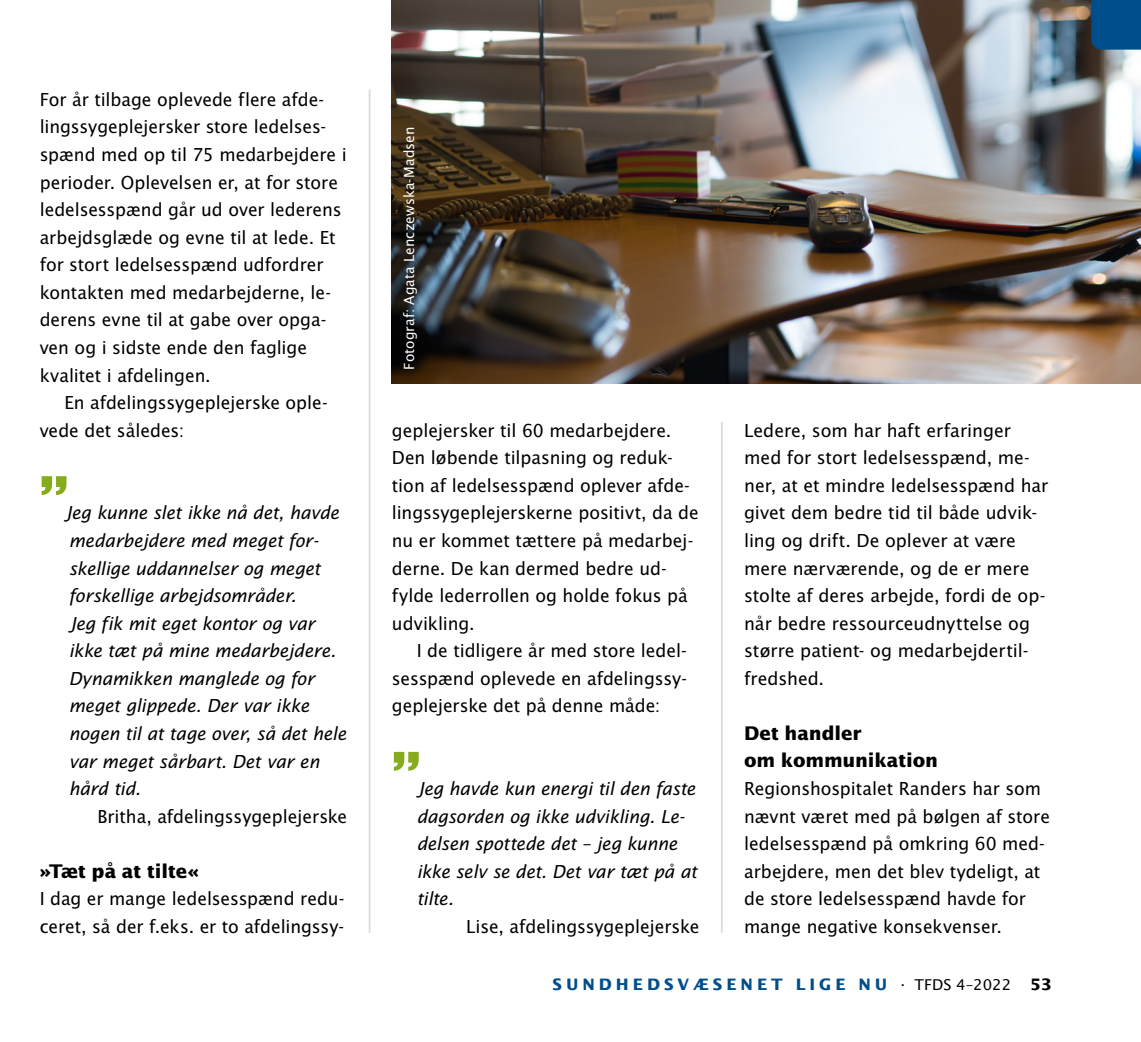
<style>
.page{position:relative;width:1141px;height:1042px;background:#fff}
.page>*{position:absolute;margin:0;border:0;box-sizing:border-box;transform-origin:0 0}
.t1{font:700 56px "Lucida Sans";color:#85ac1c}
.t2{font:700 18.9px/27.5px "Lucida Sans";letter-spacing:-.01em;color:#000}
.t3{font:17.85px/27.7px "Lucida Sans";color:#000}
.t4{font:italic 17.85px/27.7px "Lucida Sans";letter-spacing:-.01em;color:#000}
.t5{font:700 15.75px "Lucida Sans";letter-spacing:.25em;color:#004e8c}
.t6{font:14px "Lucida Sans";letter-spacing:.01em;color:#fff}
.s1{font-weight:400;font-size:14.88px;color:#000}
.s2{color:#000}
</style>
<div class="page">
<hr style="left:369px;top:89px;width:1px;height:844px;background:#dadada">
<img style="left:392px;top:0;width:749px;height:383px">
<div style="left:1091px;top:0;width:50px;height:50px;background:#004e8c"></div>
<hr style="left:721px;top:422px;width:2px;height:511px;background:#dadada">
<p class="t3" style="left:40px;top:85px;width:309px">For år tilbage oplevede flere afde&shy;lingssygeplejersker store ledelses&shy;spænd med op til 75 medarbejdere i perioder. Oplevelsen er, at for store ledelsesspænd går ud over lederens arbejdsglæde og evne til at lede. Et for stort ledelsesspænd udfordrer kontakten med medarbejderne, le&shy;derens evne til at gabe over opga&shy;ven og i sidste ende den faglige kvalitet i afdelingen.</p>
<p class="t3" style="left:40px;top:389px;width:290px;text-indent:25px">En afdelingssygeplejerske ople&shy;vede det således:</p>
<h1 class="t1" style="left:40px;top:466px;width:30px">”</h1>
<p class="t4" style="left:64px;top:499px;width:283px">Jeg kunne slet ikke nå det, havde medarbejdere med meget for&shy;skellige uddannelser og meget forskellige arbejdsområder.<br>Jeg fik mit eget kontor og var ikke tæt på mine medarbejdere.<br>Dynamikken manglede og for meget glippede. Der var ikke nogen til at tage over, så det hele var meget sårbart. Det var en hård tid.</p>
<p class="t3" style="left:97px;top:802px;width:251px">Britha, afdelingssygeplejerske</p>
<p class="t2" style="left:40px;top:857px;width:161px">»Tæt på at tilte«</p>
<p class="t3" style="left:40px;top:885px;width:306px">I dag er mange ledelsesspænd redu&shy;ceret, så der f.eks. er to afdelingssy-</p>
<p class="t6" style="left:401px;top:370px;width:244px;rotate:-90deg">Fotograf: Agata Lenczewska-Madsen</p>
<p class="t3" style="left:392px;top:416px;width:308px">geplejersker til 60 medarbejdere.<br>Den løbende tilpasning og reduk&shy;tion af ledelsesspænd oplever afde&shy;lingssygeplejerskerne positivt, da de nu er kommet tættere på medarbej&shy;derne. De kan dermed bedre ud&shy;fylde lederrollen og holde fokus på udvikling.</p>
<p class="t3" style="left:392px;top:637px;width:297px;text-align:justify;text-indent:25px">I de tidligere år med store ledel&shy;sesspænd oplevede en afdelingssy&shy;geplejerske det på denne måde:</p>
<h1 class="t1" style="left:392px;top:742px;width:30px">”</h1>
<p class="t4" style="left:417px;top:774px;width:282px">Jeg havde kun energi til den faste dagsorden og ikke udvikling. Le&shy;delsen spottede det – jeg kunne ikke selv se det. Det var tæt på at tilte.</p>
<p class="t3" style="left:466px;top:912px;width:235px">Lise, afdelingssygeplejerske</p>
<p class="t3" style="left:744px;top:416px;width:306px">Ledere, som har haft erfaringer med for stort ledelsesspænd, me&shy;ner, at et mindre ledelsesspænd har givet dem bedre tid til både udvik&shy;ling og drift. De oplever at være mere nærværende, og de er mere stolte af deres arbejde, fordi de op&shy;når bedre ressourceudnyttelse og større patient- og medarbejdertil&shy;fredshed.</p>
<p class="t2" style="left:744px;top:719px;width:196px">Det handler<br>om kommunikation</p>
<p class="t3" style="left:744px;top:774px;width:307px">Regionshospitalet Randers har som nævnt været med på bølgen af store ledelsesspænd på omkring 60 med&shy;arbejdere, men det blev tydeligt, at de store ledelsesspænd havde for mange negative konsekvenser.</p>
<p class="t5" style="left:553px;top:975px;width:501px">SUNDHEDSVÆSENET LIGE NU <sup>.</sup> <span class="s1">TFDS 4–2022</span> <span class="s2">53</span></p>
</div>
